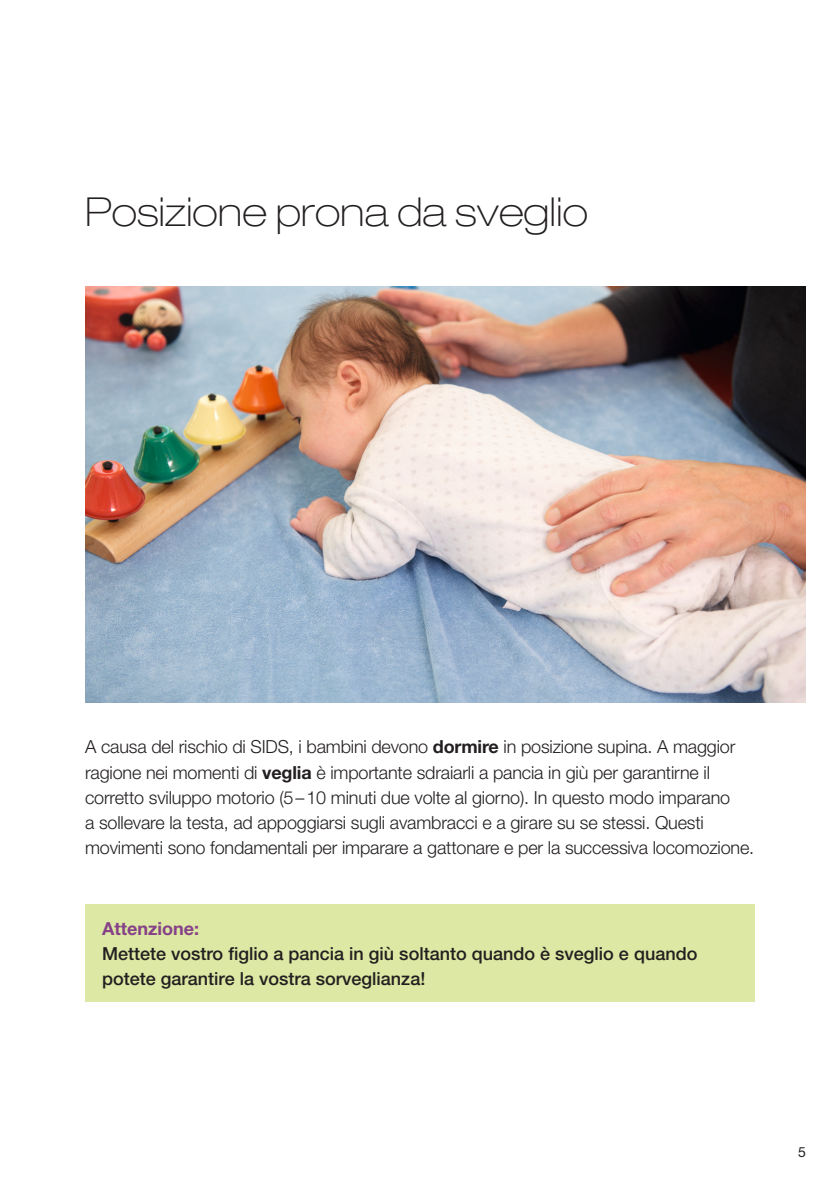
<style>
.page{position:relative;width:840px;height:1191px;background:#fff}
.page>*{position:absolute;margin:0;border:0;box-sizing:border-box;transform-origin:0 0}
.HN_Std_33Thin_Ex_20{font:100 expanded 40px "Helvetica Neue LT Std";color:#231f20}
.HN_Std_45_Light_9Pt{font:300 18px/25.2px "Helvetica Neue LT Std";letter-spacing:-.01em;color:#231f20}
.HN_Std_75_Bold_9Pt_1{font:500 18px/25.2px "Helvetica Neue LT Std";color:#231f20}
.HN_Std_75_Bold_9Pt_1-2{font:700 18px "Helvetica Neue LT Std";color:#864188}
.t1{font:14px "Helvetica Neue LT Std";color:#231f20}
.s1{font-weight:700}
</style>
<div class="page">
<div style="left:85px;top:904px;width:669px;height:98px;background:#dce8a3"></div>
<img style="left:85px;top:287px;width:720px;height:416px">
<p class="HN_Std_33Thin_Ex_20" style="left:85px;top:187px;width:504px">Posizione prona da sveglio</p>
<p class="HN_Std_45_Light_9Pt" style="left:85px;top:734px;width:670px">A causa del rischio di SIDS, i bambini devono <span class="s1">dormire</span> in posizione supina. A maggior ragione nei momenti di <span class="s1">veglia</span> è importante sdraiarli a pancia in giù per garantirne il corretto sviluppo motorio (5–10 minuti due volte al giorno). In questo modo imparano<br>a sollevare la testa, ad appoggiarsi sugli avambracci e a girare su se stessi. Questi movimenti sono fondamentali per imparare a gattonare e per la successiva locomozione.</p>
<p class="HN_Std_75_Bold_9Pt_1-2" style="left:102px;top:917px;width:99px">Attenzione:</p>
<p class="HN_Std_75_Bold_9Pt_1" style="left:102px;top:940px;width:596px">Mettete vostro figlio a pancia in giù soltanto quando è sveglio e quando potete garantire la vostra sorveglianza!</p>
<p class="t1" style="left:797px;top:1143px;width:9px">5</p>
</div>
